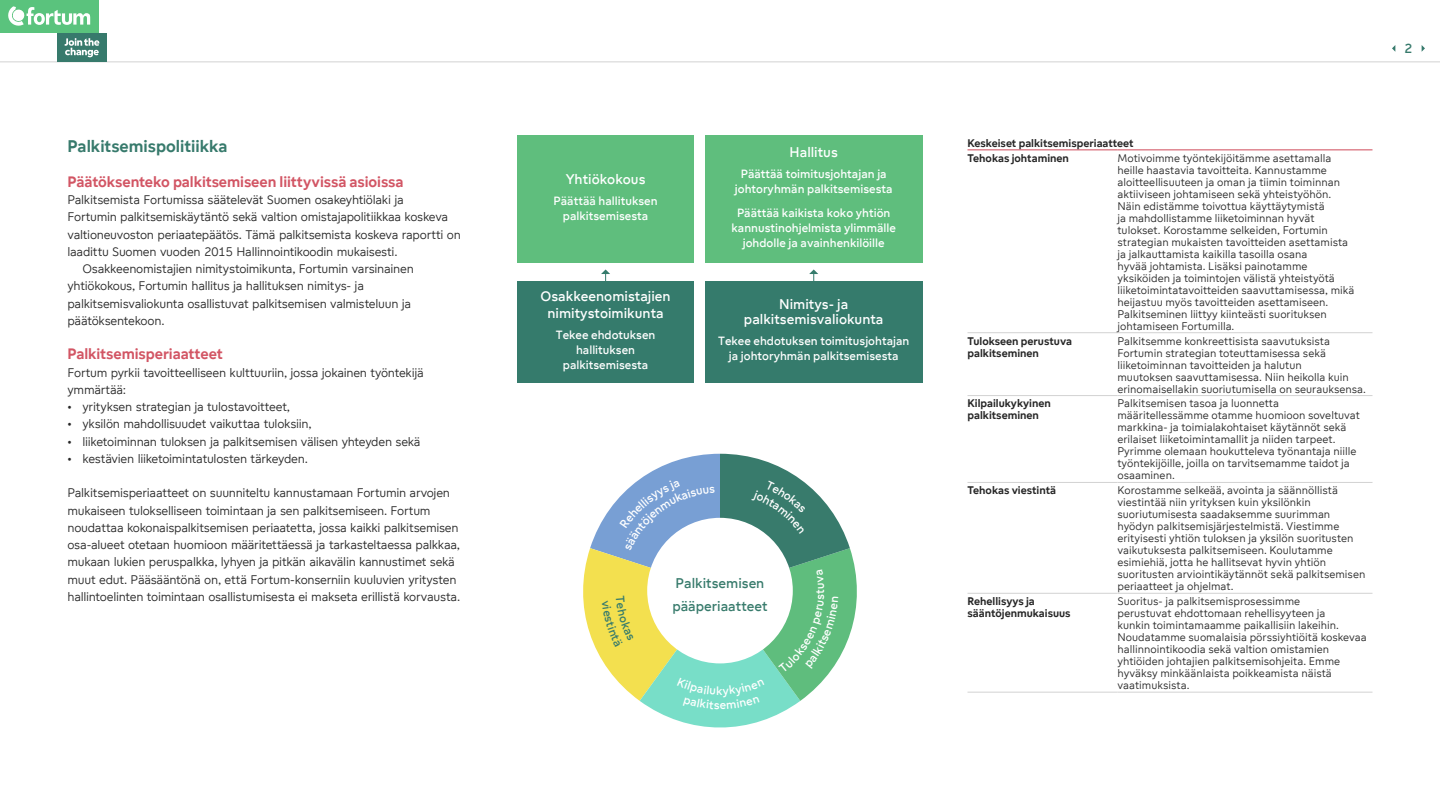
<style>
.page{position:relative;width:1440px;height:810px;background:#fff}
.page>*{position:absolute;margin:0;border:0;box-sizing:border-box;transform-origin:0 0}
.t1{font:21.45px "Fortum Sans TT";color:#fff}
.t2{font:500 18px "Fortum Sans TT";color:#377a6c}
.t3{font:500 16.12px "Fortum Sans TT";letter-spacing:-.005em;color:#d25564}
.t4{font:15px/15px "Fortum Sans TT";color:#fff;text-align:center}
.t5{font:15px/22.5px "Fortum Sans TT";color:#387b6c}
.t6{font:14.25px "Fortum Sans TT";color:#377a6c}
.t7{font:300 13.35px/17.2px "Fortum Sans TT";letter-spacing:-.02em;color:#262626}
.t8{font:12.75px/15px "Fortum Sans TT";color:#fff;text-align:center}
.t9{font:300 11.85px/12px "Fortum Sans TT";color:#262626}
.t10{font:500 11.85px/12px "Fortum Sans TT";color:#262626}
</style>
<div class="page">
<hr style="left:968px;top:332px;width:150px;height:1px;background:#d2d2d2">
<hr style="left:1118px;top:332px;width:254px;height:1px;background:#d2d2d2">
<hr style="left:968px;top:395px;width:150px;height:1px;background:#d2d2d2">
<hr style="left:1118px;top:395px;width:254px;height:1px;background:#d2d2d2">
<hr style="left:968px;top:482px;width:150px;height:1px;background:#d2d2d2">
<hr style="left:1118px;top:482px;width:254px;height:1px;background:#d2d2d2">
<hr style="left:968px;top:593px;width:150px;height:1px;background:#d2d2d2">
<hr style="left:968px;top:692px;width:150px;height:1px;background:#d2d2d2">
<hr style="left:1118px;top:593px;width:254px;height:1px;background:#d2d2d2">
<hr style="left:1118px;top:692px;width:254px;height:1px;background:#d2d2d2">
<hr style="left:968px;top:149px;width:150px;height:1px;background:#d25564">
<hr style="left:1118px;top:149px;width:254px;height:1px;background:#d25564">
<svg style="left:601px;top:269px;width:9px;height:12px"></svg>
<svg style="left:809px;top:269px;width:9px;height:12px"></svg>
<div style="left:705px;top:135px;width:218px;height:127px;background:#5fbe7d"></div>
<div style="left:518px;top:135px;width:176px;height:127px;background:#5fbe7d"></div>
<div style="left:705px;top:281px;width:217px;height:101px;background:#357b6c"></div>
<div style="left:518px;top:281px;width:176px;height:101px;background:#357b6c"></div>
<hr style="left:0;top:62px;width:1440px;height:1px;background:#d2d2d2">
<svg style="left:1392px;top:45px;width:3px;height:7px"></svg>
<svg style="left:1422px;top:45px;width:3px;height:7px"></svg>
<div style="left:0;top:0;width:98px;height:33px;background:#5ac37d"></div>
<svg style="left:8px;top:6px;width:82px;height:20px"></svg>
<div style="left:57px;top:33px;width:50px;height:29px;background:#377a6c"></div>
<svg style="left:65px;top:38px;width:34px;height:19px"></svg>
<svg style="left:583px;top:454px;width:274px;height:274px"></svg>
<h2 class="t2" style="left:68px;top:136px;width:162px">Palkitsemispolitiikka</h2>
<h3 class="t3" style="left:68px;top:172px;width:338px">Päätöksenteko palkitsemiseen liittyvissä asioissa</h3>
<p class="t7" style="left:68px;top:191px;width:338px">Palkitsemista Fortumissa säätelevät Suomen osakeyhtiölaki ja</p>
<p class="t7" style="left:68px;top:208px;width:382px">Fortumin palkitsemiskäytäntö sekä valtion omistajapolitiikkaa koskeva</p>
<p class="t7" style="left:68px;top:225px;width:395px">valtioneuvoston periaatepäätös. Tämä palkitsemista koskeva raportti on</p>
<p class="t7" style="left:68px;top:243px;width:332px">laadittu Suomen vuoden 2015 Hallinnointikoodin mukaisesti.</p>
<p class="t7" style="left:83px;top:260px;width:333px">Osakkeenomistajien nimitystoimikunta, Fortumin varsinainen</p>
<p class="t7" style="left:68px;top:277px;width:298px">yhtiökokous, Fortumin hallitus ja hallituksen nimitys- ja</p>
<p class="t7" style="left:68px;top:294px;width:345px">palkitsemisvaliokunta osallistuvat palkitsemisen valmisteluun ja</p>
<p class="t7" style="left:68px;top:312px;width:99px">päätöksentekoon.</p>
<h3 class="t3" style="left:68px;top:345px;width:157px">Palkitsemisperiaatteet</h3>
<p class="t7" style="left:68px;top:363px;width:358px">Fortum pyrkii tavoitteelliseen kulttuuriin, jossa jokainen työntekijä ymmärtää:</p>
<p class="t7" style="left:68px;top:398px;width:224px">• yrityksen strategian ja tulostavoitteet,</p>
<p class="t7" style="left:68px;top:415px;width:246px">• yksilön mahdollisuudet vaikuttaa tuloksiin,</p>
<p class="t7" style="left:68px;top:432px;width:355px">• liiketoiminnan tuloksen ja palkitsemisen välisen yhteyden sekä</p>
<p class="t7" style="left:68px;top:450px;width:242px">• kestävien liiketoimintatulosten tärkeyden.</p>
<p class="t7" style="left:68px;top:484px;width:394px">Palkitsemisperiaatteet on suunniteltu kannustamaan Fortumin arvojen mukaiseen tulokselliseen toimintaan ja sen palkitsemiseen. Fortum noudattaa kokonaispalkitsemisen periaatetta, jossa kaikki palkitsemisen osa-alueet otetaan huomioon määritettäessä ja tarkasteltaessa palkkaa, mukaan lukien peruspalkka, lyhyen ja pitkän aikavälin kannustimet sekä muut edut. Pääsääntönä on, että Fortum-konserniin kuuluvien yritysten hallintoelinten toimintaan osallistumisesta ei makseta erillistä korvausta.</p>
<p class="t4" style="left:566px;top:171px;width:81px">Yhtiökokous</p>
<p class="t8" style="left:554px;top:193px;width:106px">Päättää hallituksen palkitsemisesta</p>
<p class="t4" style="left:541px;top:288px;width:132px;line-height:16.5px">Osakkeenomistajien nimitystoimikunta</p>
<p class="t8" style="left:556px;top:327px;width:101px">Tekee ehdotuksen hallituksen palkitsemisesta</p>
<h1 class="t1" style="left:602px;top:319px;width:9px">-</h1>
<p class="t4" style="left:790px;top:145px;width:50px">Hallitus</p>
<p class="t8" style="left:735px;top:166px;width:159px">Päättää toimitusjohtajan ja johtoryhmän palkitsemisesta</p>
<p class="t8" style="left:732px;top:205px;width:166px">Päättää kaikista koko yhtiön kannustinohjelmista ylimmälle johdolle ja avainhenkilöille</p>
<p class="t4" style="left:744px;top:297px;width:141px">Nimitys- ja palkitsemisvaliokunta</p>
<p class="t8" style="left:718px;top:334px;width:193px">Tekee ehdotuksen toimitusjohtajan ja johtoryhmän palkitsemisesta</p>
<p class="t5" style="left:672px;top:572px;width:97px">Palkitsemisen pääperiaatteet</p>
<p class="t8" style="left:716px;top:683px;width:8px">k</p>
<p class="t10" style="left:968px;top:136px;width:168px;line-height:14.9px">Keskeiset palkitsemisperiaatteet<br>Tehokas johtaminen</p>
<p class="t9" style="left:1117px;top:152px;width:239px">Motivoimme työntekijöitämme asettamalla heille haastavia tavoitteita. Kannustamme aloitteellisuuteen ja oman ja tiimin toiminnan aktiiviseen johtamiseen sekä yhteistyöhön.<br>Näin edistämme toivottua käyttäytymistä<br>ja mahdollistamme liiketoiminnan hyvät tulokset. Korostamme selkeiden, Fortumin strategian mukaisten tavoitteiden asettamista ja jalkauttamista kaikilla tasoilla osana<br>hyvää johtamista. Lisäksi painotamme yksiköiden ja toimintojen välistä yhteistyötä liiketoimintatavoitteiden saavuttamisessa, mikä heijastuu myös tavoitteiden asettamiseen.<br>Palkitseminen liittyy kiinteästi suorituksen johtamiseen Fortumilla.</p>
<p class="t10" style="left:968px;top:335px;width:106px">Tulokseen perustuva palkitseminen</p>
<p class="t9" style="left:1117px;top:335px;width:250px">Palkitsemme konkreettisista saavutuksista Fortumin strategian toteuttamisessa sekä liiketoiminnan tavoitteiden ja halutun<br>muutoksen saavuttamisessa. Niin heikolla kuin erinomaisellakin suoriutumisella on seurauksensa.</p>
<p class="t10" style="left:968px;top:398px;width:85px">Kilpailukykyinen palkitseminen</p>
<p class="t9" style="left:1117px;top:397px;width:244px">Palkitsemisen tasoa ja luonnetta määritellessämme otamme huomioon soveltuvat markkina- ja toimialakohtaiset käytännöt sekä erilaiset liiketoimintamallit ja niiden tarpeet.<br>Pyrimme olemaan houkutteleva työnantaja niille työntekijöille, joilla on tarvitsemamme taidot ja osaaminen.</p>
<p class="t10" style="left:968px;top:484px;width:90px">Tehokas viestintä</p>
<p class="t9" style="left:1117px;top:484px;width:249px">Korostamme selkeää, avointa ja säännöllistä viestintää niin yrityksen kuin yksilönkin suoriutumisesta saadaksemme suurimman hyödyn palkitsemisjärjestelmistä. Viestimme erityisesti yhtiön tuloksen ja yksilön suoritusten vaikutuksesta palkitsemiseen. Koulutamme esimiehiä, jotta he hallitsevat hyvin yhtiön suoritusten arviointikäytännöt sekä palkitsemisen periaatteet ja ohjelmat.</p>
<p class="t10" style="left:968px;top:595px;width:105px">Rehellisyys ja sääntöjenmukaisuus</p>
<p class="t9" style="left:1117px;top:595px;width:251px">Suoritus- ja palkitsemisprosessimme<br>perustuvat ehdottomaan rehellisyyteen ja<br>kunkin toimintamaamme paikallisiin lakeihin.<br>Noudatamme suomalaisia pörssiyhtiöitä koskevaa hallinnointikoodia sekä valtion omistamien yhtiöiden johtajien palkitsemisohjeita. Emme hyväksy minkäänlaista poikkeamista näistä vaatimuksista.</p>
<p class="t6" style="left:1405px;top:40px;width:9px">2</p>
</div>
